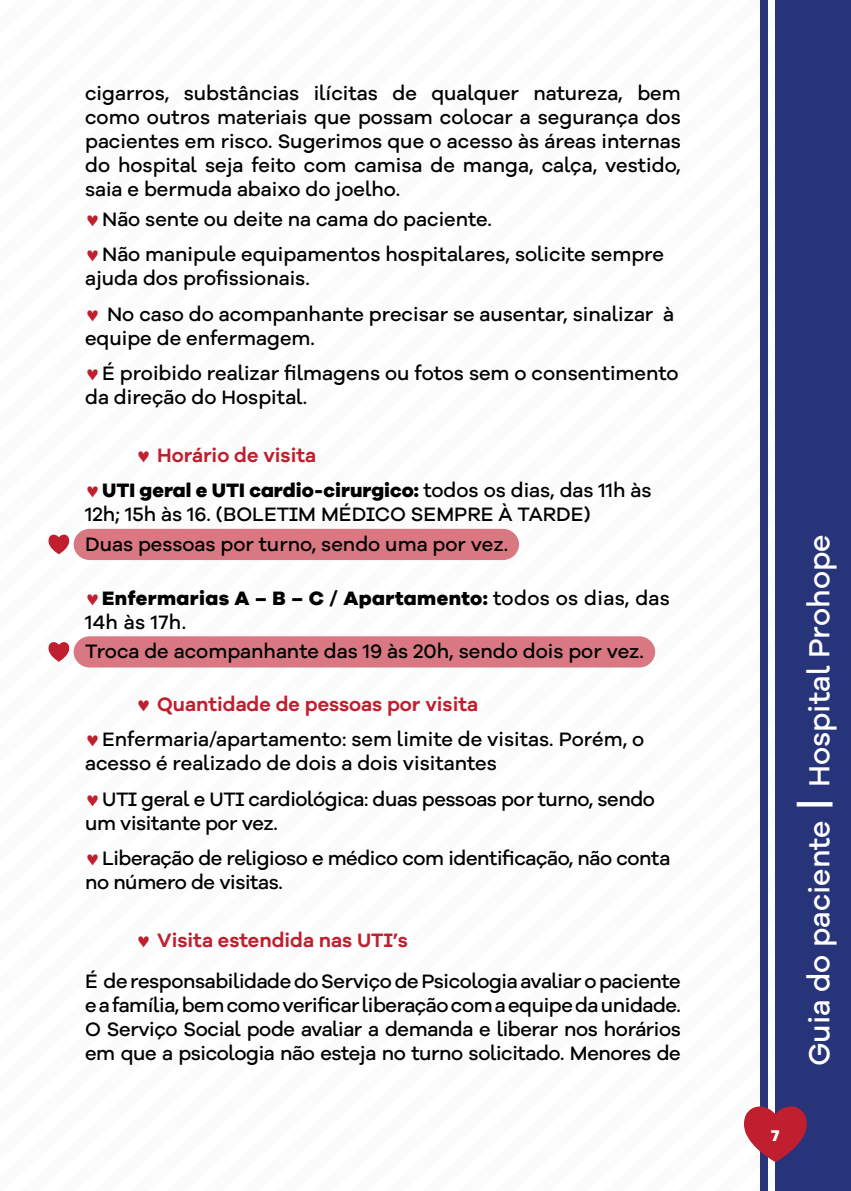
<style>
.page{position:relative;width:851px;height:1191px;background:#fff}
.page>*{position:absolute;margin:0;border:0;box-sizing:border-box;transform-origin:0 0}
.t1{font:500 30px "Galano Grotesque Alt";color:#fff}
.t2{font:500 20px/24px "Galano Grotesque Alt";color:#000}
.t3{font:500 20px/35.4px "Galano Grotesque Alt";letter-spacing:-.02em;color:#000}
.t4{font:800 20px "Galano Grotesque";color:#000}
.t5{font:800 20px "Galano Grotesque";letter-spacing:.02em;color:#000}
.t6{font:600 20px "Galano Grotesque Alt";color:#bf1f2e}
.t7{font:800 16px "Galano Grotesque";color:#fff}
.s1{color:#bf1f2e}
.s2{font-family:"Galano Grotesque Alt";font-weight:500}
.s3{font-weight:600;color:#bf1f2e}
.s4{font-size:44px}
</style>
<div class="page">
<div style="left:775px;top:0;width:75px;height:1191px;background:#273479"></div>
<div style="left:760px;top:0;width:7px;height:1191px;background:#273479"></div>
<svg style="left:744px;top:1008px;width:63px;height:183px"></svg>
<div style="left:74px;top:529px;width:445px;height:31px;background:#d97882;border-radius:16px"></div>
<div style="left:74px;top:636px;width:581px;height:31px;background:#d97882;border-radius:16px"></div>
<svg style="left:48px;top:534px;width:22px;height:20px"></svg>
<svg style="left:48px;top:642px;width:22px;height:20px"></svg>
<p class="t2" style="left:85px;top:81px;width:597px;text-align:justify">cigarros, substâncias ilícitas de qualquer natureza, bem como outros materiais que possam colocar a segurança dos pacientes em risco. Sugerimos que o acesso às áreas internas do hospital seja feito com camisa de manga, calça, vestido, saia e bermuda abaixo do joelho.</p>
<p class="t2" style="left:85px;top:201px;width:580px;line-height:35.4px"><span class="s1">♥</span>Não sente ou deite na cama do paciente.<br><span class="s1">♥</span>Não manipule equipamentos hospitalares, solicite sempre</p>
<p class="t2" style="left:85px;top:260px;width:590px;line-height:35.4px">ajuda dos profissionais.<br><span class="s1">♥</span> No caso do acompanhante precisar se ausentar, sinalizar à</p>
<p class="t2" style="left:85px;top:319px;width:595px;line-height:35.4px">equipe de enfermagem.<br><span class="s1">♥</span>É proibido realizar filmagens ou fotos sem o consentimento</p>
<p class="t2" style="left:85px;top:385px;width:223px">da direção do Hospital.</p>
<p class="t6" style="left:136px;top:442px;width:181px">♥ Horário de visita</p>
<p class="t4" style="left:85px;top:478px;width:567px"><span class="s1">♥</span>UTI geral e UTI cardio-cirurgico: <span class="s2">todos os dias, das 11h às</span></p>
<p class="t2" style="left:85px;top:499px;width:507px;line-height:29.6px">12h; 15h às 16. (BOLETIM MÉDICO SEMPRE À TARDE)<br>Duas pessoas por turno, sendo uma por vez.</p>
<p class="t5" style="left:85px;top:585px;width:586px"><span class="s1">♥</span>Enfermarias A – B – C / Apartamento: <span class="s2">todos os dias, das</span></p>
<p class="t2" style="left:85px;top:606px;width:560px;line-height:29.6px">14h às 17h.<br>Troca de acompanhante das 19 às 20h, sendo dois por vez.</p>
<p class="t2" style="left:85px;top:686px;width:560px;line-height:35.4px;text-indent:51px"><span class="s1">♥</span> <span class="s3">Quantidade de pessoas por visita </span><span class="s1">♥</span>Enfermaria/apartamento: sem limite de visitas. Porém, o</p>
<p class="t3" style="left:85px;top:745px;width:571px">acesso é realizado de dois a dois visitantes<br><span class="s1">♥</span>UTI geral e UTI cardiológica: duas pessoas por turno, sendo</p>
<p class="t3" style="left:85px;top:804px;width:586px">um visitante por vez.<br><span class="s1">♥</span>Liberação de religioso e médico com identificação, não conta</p>
<p class="t3" style="left:85px;top:864px;width:199px">no número de visitas.</p>
<p class="t3" style="left:85px;top:919px;width:597px;line-height:41px;text-indent:51px"><span class="s1">♥</span> <span class="s3">Visita estendida nas UTI’s<br></span>É de responsabilidade do Serviço de Psicologia avaliar o paciente</p>
<p class="t2" style="left:85px;top:992px;width:597px;text-align:justify">e a família, bem como verificar liberação com a equipe da unidade.<br>O Serviço Social pode avaliar a demanda e liberar nos horários em que a psicologia não esteja no turno solicitado. Menores de</p>
<h1 class="t1" style="left:799px;top:1066px;width:533px;rotate:-90deg">Guia do paciente <span class="s4">|</span> Hospital Prohope</h1>
<p class="t7" style="left:771px;top:1125px;width:10px">7</p>
</div>
